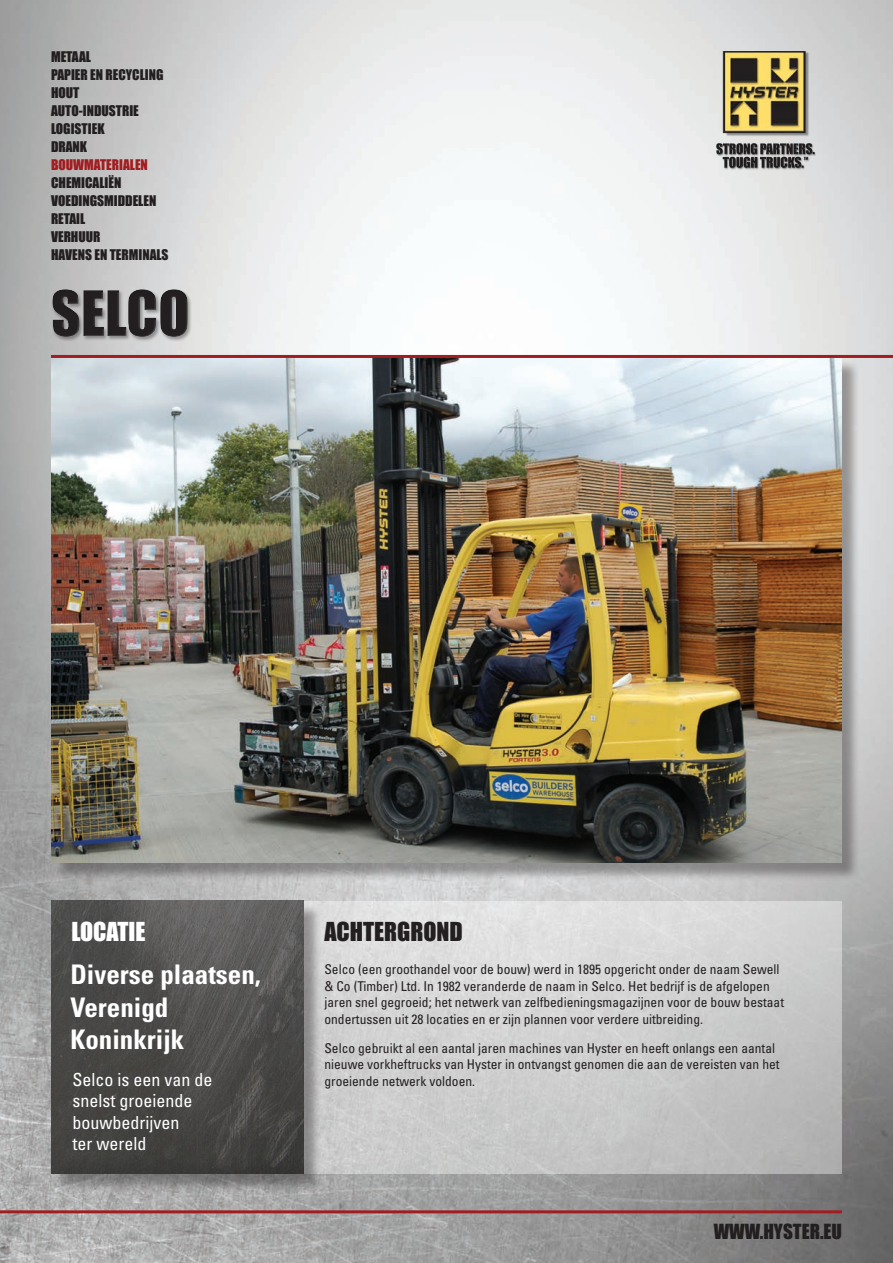
<style>
.page{position:relative;width:893px;height:1263px;background:#fff}
.page>*{position:absolute;margin:0;border:0;box-sizing:border-box;transform-origin:0 0}
.Location_Name{font:700 condensed 27px/32.4px "Univers";color:#fff}
.Sub_Headline_Black{font:24px "Impact";color:#231f20}
.Sub_Headline_White{font:24px "Impact";color:#fff}
.t1{font:19.2px "Impact";color:#231f20}
.Location_Text{font:condensed 18px/21.6px "Univers";color:#fff}
.Body_Text{font:condensed 13.5px/16.5px "Univers";color:#231f20}
.Services_Paragraph{font:13.5px "Impact";color:#231f20}
.Services_Paragraph-2{font:13.5px "Impact";color:#a11d20}
</style>
<div class="page">
<img style="left:0;top:0;width:893px;height:1263px">
<svg style="left:303px;top:901px;width:539px;height:272px;fill:#cfcfcf"></svg>
<hr style="left:0;top:1210px;width:842px;height:3px;background:#a11d20">
<div style="left:53px;top:903px;width:269px;height:289px;background:#231f20;opacity:.4"></div>
<img style="left:51px;top:901px;width:252px;height:272px">
<div style="left:53px;top:359px;width:808px;height:522px;background:#231f20;opacity:.4"></div>
<img style="left:51px;top:358px;width:791px;height:504px">
<hr style="left:51px;top:355px;width:842px;height:3px;background:#a11d20">
<img style="left:696px;top:51px;width:135px;height:130px">
<div style="left:51px;top:289px;width:142px;height:53px;background:#231f20;opacity:.4"></div>
<div style="left:52px;top:290px;width:138px;height:49px;background:#fff;opacity:.7"></div>
<div style="left:50px;top:288px;width:138px;height:49px;background:#231f20;opacity:.23"></div>
<p class="Services_Paragraph" style="left:51px;top:46px;width:41px">METAAL</p>
<p class="Services_Paragraph" style="left:51px;top:64px;width:114px">PAPIER EN RECYCLING</p>
<p class="Services_Paragraph" style="left:51px;top:82px;width:30px">HOUT</p>
<p class="Services_Paragraph" style="left:51px;top:100px;width:89px">AUTO-INDUSTRIE</p>
<p class="Services_Paragraph" style="left:51px;top:118px;width:55px">LOGISTIEK</p>
<p class="Services_Paragraph" style="left:51px;top:136px;width:38px">DRANK</p>
<p class="Services_Paragraph-2" style="left:51px;top:154px;width:98px">BOUWMATERIALEN</p>
<p class="Services_Paragraph" style="left:51px;top:172px;width:72px">CHEMICALIËN</p>
<p class="Services_Paragraph" style="left:51px;top:190px;width:107px">VOEDINGSMIDDELEN</p>
<p class="Services_Paragraph" style="left:51px;top:208px;width:36px">RETAIL</p>
<p class="Services_Paragraph" style="left:51px;top:226px;width:51px">VERHUUR</p>
<p class="Services_Paragraph" style="left:51px;top:244px;width:119px">HAVENS EN TERMINALS</p>
<p class="Sub_Headline_White" style="left:71px;top:913px;width:75px">LOCATIE</p>
<p class="Sub_Headline_Black" style="left:324px;top:913px;width:140px">ACHTERGROND</p>
<p class="Body_Text" style="left:324px;top:961px;width:461px">Selco (een groothandel voor de bouw) werd in 1895 opgericht onder de naam Sewell &amp; Co (Timber) Ltd. In 1982 veranderde de naam in Selco. Het bedrijf is de afgelopen jaren snel gegroeid; het netwerk van zelfbedieningsmagazijnen voor de bouw bestaat ondertussen uit 28 locaties en er zijn plannen voor verdere uitbreiding.</p>
<p class="Body_Text" style="left:324px;top:1040px;width:457px">Selco gebruikt al een aantal jaren machines van Hyster en heeft onlangs een aantal nieuwe vorkheftrucks van Hyster in ontvangst genomen die aan de vereisten van het</p>
<p class="Location_Name" style="left:70px;top:958px;width:192px">Diverse plaatsen,<br>Verenigd<br>Koninkrijk</p>
<p class="Location_Text" style="left:72px;top:1068px;width:141px">Selco is een van de</p>
<p class="Body_Text" style="left:324px;top:1073px;width:152px">groeiende netwerk voldoen.</p>
<p class="Location_Text" style="left:72px;top:1090px;width:121px">snelst groeiende bouwbedrijven</p>
<p class="Location_Text" style="left:72px;top:1133px;width:75px">ter wereld</p>
<p class="t1" style="left:714px;top:1216px;width:130px">WWW.HYSTER.EU</p>
</div>
